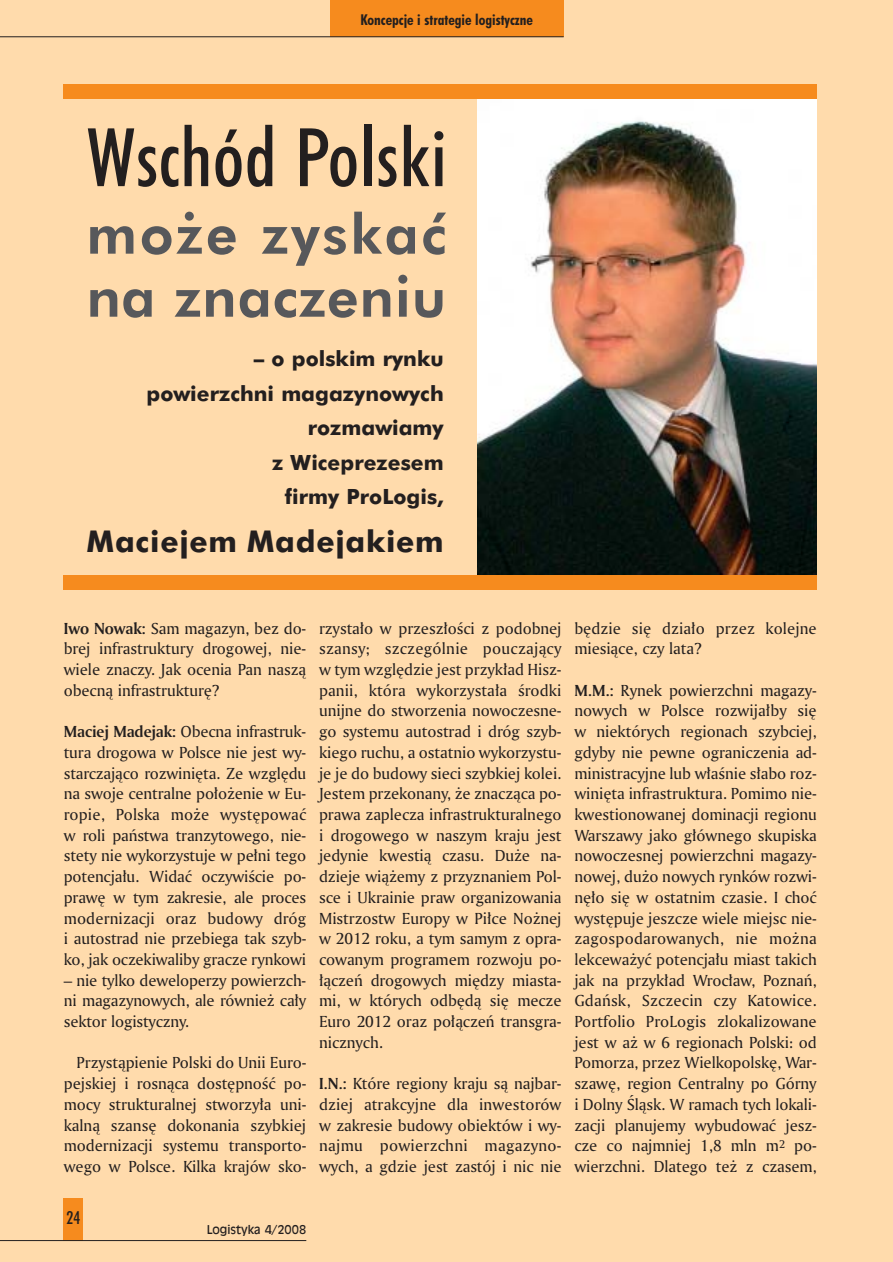
<style>
.page{position:relative;width:893px;height:1262px;background:#fff}
.page>*{position:absolute;margin:0;border:0;box-sizing:border-box;transform-origin:0 0}
.t1{font:500 condensed 81px "Futura PL";letter-spacing:.01em;color:#231f1f}
.t2{font:800 55.5px/63px "Futura PL";letter-spacing:.02em;color:#57585b}
.t3{font:700 30px "Futura PL";letter-spacing:.025em;color:#231f1f}
.t4{font:700 21px/34.5px "Futura PL";color:#231f1f;text-align:right}
.t5{font:500 condensed 18px "Futura PL";color:#231f1f}
.t6{font:16.8px/20.7px "Amerigo PL Roman A";letter-spacing:-.005em;color:#231f1f;text-align:justify}
.t7{font:700 condensed 15px "Futura PL";color:#231f1f}
.t8{font:12px "Incised 901 PL";color:#231f1f}
.s1{font-family:"Amerigo PL Bold A"}
</style>
<div class="page">
<div style="left:0;top:0;width:892px;height:1261px;background:#ffdbac"></div>
<div style="left:64px;top:1198px;width:19px;height:42px;background:#f68b1e"></div>
<div style="left:330px;top:0;width:233px;height:37px;background:#f68b1e"></div>
<hr style="left:0;top:36px;width:563px;height:1px;background:#231f1f">
<hr style="left:0;top:1240px;width:306px;height:1px;background:#231f1f">
<img style="left:477px;top:98px;width:339px;height:477px">
<div style="left:64px;top:575px;width:752px;height:15px;background:#f68b1e"></div>
<div style="left:64px;top:84px;width:752px;height:14px;background:#f68b1e"></div>
<p class="t7" style="left:360px;top:14px;width:174px">Koncepcje i strategie logistyczne</p>
<h1 class="t1" style="left:87px;top:128px;width:362px">Wschód Polski</h1>
<h2 class="t2" style="left:87px;top:209px;width:361px">mo˝e zyskaç na znaczeniu</h2>
<p class="t4" style="left:146px;top:344px;width:299px">– o polskim rynku powierzchni magazynowych rozmawiamy<br>z Wiceprezesem<br>firmy ProLogis,</p>
<h3 class="t3" style="left:87px;top:531px;width:358px">Maciejem Madejakiem</h3>
<p class="t6" style="left:64px;top:619px;width:244px"><span class="s1">Iwo Nowak:</span> Sam magazyn, bez do&shy;brej infrastruktury drogowej, nie&shy;wiele znaczy. Jak ocenia Pan naszà obecnà infrastruktur´?</p>
<p class="t6" style="left:64px;top:722px;width:244px"><span class="s1">Maciej Madejak:</span> Obecna infrastruk&shy;tura drogowa w Polsce nie jest wy&shy;starczajàco rozwini´ta. Ze wzgl´du na swoje centralne po∏o˝enie w Eu&shy;ropie, Polska mo˝e wyst´powaç w roli paƒstwa tranzytowego, nie&shy;stety nie wykorzystuje w pe∏ni tego potencja∏u. Widaç oczywiÊcie po&shy;praw´ w tym zakresie, ale proces modernizacji oraz budowy dróg i autostrad nie przebiega tak szyb&shy;ko, jak oczekiwaliby gracze rynkowi</p>
<p class="t6" style="left:64px;top:971px;width:244px">– nie tylko deweloperzy powierzch&shy;ni magazynowych, ale równie˝ ca∏y sektor logistyczny.</p>
<p class="t6" style="left:64px;top:1054px;width:244px;text-indent:13px">Przystàpienie Polski do Unii Euro&shy;pejskiej i rosnàca dost´pnoÊç po&shy;mocy strukturalnej stworzy∏a uni&shy;kalnà szans´ dokonania szybkiej modernizacji systemu transporto&shy;wego w Polsce. Kilka krajów sko-</p>
<p class="t6" style="left:319px;top:619px;width:244px">rzysta∏o w przesz∏oÊci z podobnej szansy; szczególnie pouczajàcy w tym wzgl´dzie jest przyk∏ad Hisz&shy;panii, która wykorzysta∏a Êrodki unijne do stworzenia nowoczesne&shy;go systemu autostrad i dróg szyb&shy;kiego ruchu, a ostatnio wykorzystu&shy;je je do budowy sieci szybkiej kolei.<br>Jestem przekonany, ˝e znaczàca po&shy;prawa zaplecza infrastrukturalnego i drogowego w naszym kraju jest jedynie kwestià czasu. Du˝e na&shy;dzieje wià˝emy z przyznaniem Pol&shy;sce i Ukrainie praw organizowania Mistrzostw Europy w Pi∏ce No˝nej w 2012 roku, a tym samym z opra&shy;cowanym programem rozwoju po-∏àczeƒ drogowych mi´dzy miasta&shy;mi, w których odb´dà si´ mecze Euro 2012 oraz po∏àczeƒ transgra&shy;nicznych.</p>
<p class="t6" style="left:319px;top:1074px;width:244px"><span class="s1">I.N.:</span> Które regiony kraju sà najbar&shy;dziej atrakcyjne dla inwestorów w zakresie budowy obiektów i wy&shy;najmu powierzchni magazyno&shy;wych, a gdzie jest zastój i nic nie</p>
<p class="t6" style="left:574px;top:619px;width:244px">b´dzie si´ dzia∏o przez kolejne miesiàce, czy lata?</p>
<p class="t6" style="left:574px;top:681px;width:244px"><span class="s1">M.M.:</span> Rynek powierzchni magazy&shy;nowych w Polsce rozwija∏by si´ w niektórych regionach szybciej, gdyby nie pewne ograniczenia ad&shy;ministracyjne lub w∏aÊnie s∏abo roz&shy;wini´ta infrastruktura. Pomimo nie&shy;kwestionowanej dominacji regionu Warszawy jako g∏ównego skupiska nowoczesnej powierzchni magazy&shy;nowej, du˝o nowych rynków rozwi&shy;n´∏o si´ w ostatnim czasie. I choç wyst´puje jeszcze wiele miejsc nie&shy;zagospodarowanych, nie mo˝na lekcewa˝yç potencja∏u miast takich jak na przyk∏ad Wroc∏aw, Poznaƒ, Gdaƒsk, Szczecin czy Katowice.<br>Portfolio ProLogis zlokalizowane jest w a˝ w 6 regionach Polski: od Pomorza, przez Wielkopolsk´, War&shy;szaw´, region Centralny po Górny i Dolny Âlàsk. W ramach tych lokali&shy;zacji planujemy wybudowaç jesz&shy;cze co najmniej 1,8 mln m<sup>2</sup> po&shy;wierzchni. Dlatego te˝ z czasem,</p>
<p class="t5" style="left:66px;top:1211px;width:15px">24</p>
<p class="t8" style="left:207px;top:1225px;width:101px">Logistyka 4/2008</p>
</div>
